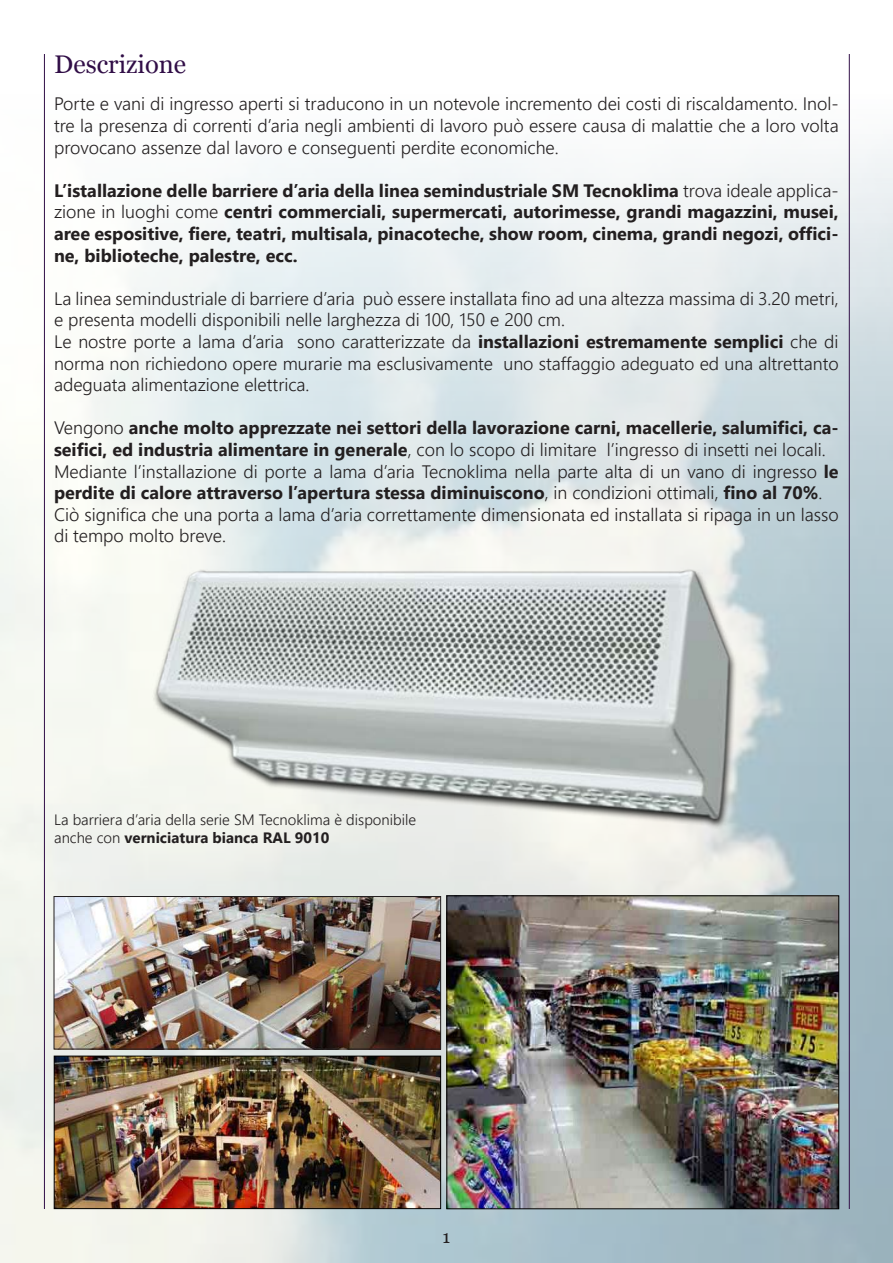
<style>
.page{position:relative;width:893px;height:1263px;background:#fff}
.page>*{position:absolute;margin:0;border:0;box-sizing:border-box;transform-origin:0 0}
.t1{font:25.5px "Vani";color:#310e47}
.t2{font:300 18px/21.6px "Nirmala UI";color:#231f20}
.t3{font:700 18px/21.6px "Nirmala UI";color:#231f20;text-align:justify}
.t4{font:18px "Vani";color:#231f20}
.t5{font:300 15px/18px "Nirmala UI";color:#231f20}
.s1{font-weight:300}
.s2{font-weight:700}
</style>
<div class="page">
<img style="left:0;top:54px;width:893px;height:1209px">
<hr style="left:44px;top:54px;width:1px;height:1155px;background:#310e47">
<hr style="left:849px;top:54px;width:1px;height:1155px;background:#310e47">
<img style="left:56px;top:1058px;width:383px;height:149px">
<div style="left:54px;top:1056px;width:387px;height:153px;border:1px solid #000"></div>
<img style="left:449px;top:898px;width:388px;height:309px">
<div style="left:447px;top:896px;width:392px;height:313px;border:1px solid #000"></div>
<img style="left:56px;top:898px;width:383px;height:149px">
<div style="left:54px;top:896px;width:387px;height:153px;border:1px solid #231f20"></div>
<img style="left:141px;top:543px;width:610px;height:302px">
<p class="t1" style="left:54px;top:50px;width:133px">Descrizione</p>
<p class="t2" style="left:54px;top:92px;width:786px;text-align:justify">Porte e vani di ingresso aperti si traducono in un notevole incremento dei costi di riscaldamento. Inol&shy;tre la presenza di correnti d’aria negli ambienti di lavoro può essere causa di malattie che a loro volta provocano assenze dal lavoro e conseguenti perdite economiche.</p>
<p class="t3" style="left:54px;top:179px;width:786px">L’istallazione delle barriere d’aria della linea semindustriale SM Tecnoklima <span class="s1">trova ideale applica&shy;zione in luoghi come</span> centri commerciali, supermercati, autorimesse, grandi magazzini, musei, aree espositive, fiere, teatri, multisala, pinacoteche, show room, cinema, grandi negozi, offici&shy;ne, biblioteche, palestre, ecc.</p>
<p class="t2" style="left:54px;top:287px;width:786px">La linea semindustriale di barriere d’aria può essere installata fino ad una altezza massima di 3.20 metri, e presenta modelli disponibili nelle larghezza di 100, 150 e 200 cm.</p>
<p class="t2" style="left:54px;top:330px;width:786px;text-align:justify">Le nostre porte a lama d’aria sono caratterizzate da <span class="s2">installazioni estremamente semplici</span> che di norma non richiedono opere murarie ma esclusivamente uno staffaggio adeguato ed una altrettanto adeguata alimentazione elettrica.</p>
<p class="t3" style="left:54px;top:416px;width:786px"><span class="s1">Vengono</span> anche molto apprezzate nei settori della lavorazione carni, macellerie, salumifici, ca&shy;seifici, ed industria alimentare in generale<span class="s1">, con lo scopo di limitare l’ingresso di insetti nei locali.</span></p>
<p class="t2" style="left:54px;top:459px;width:786px">Mediante l’installazione di porte a lama d’aria Tecnoklima nella parte alta di un vano di ingresso <span class="s2">le perdite di calore attraverso l’apertura stessa diminuiscono</span>, in condizioni ottimali, <span class="s2">fino al 70%</span>.</p>
<p class="t2" style="left:54px;top:503px;width:786px">Ciò significa che una porta a lama d’aria correttamente dimensionata ed installata si ripaga in un lasso di tempo molto breve.</p>
<p class="t5" style="left:54px;top:810px;width:364px">La barriera d’aria della serie SM Tecnoklima è disponibile anche con <span class="s2">verniciatura bianca RAL 9010</span></p>
<p class="t4" style="left:443px;top:1226px;width:9px">1</p>
</div>
